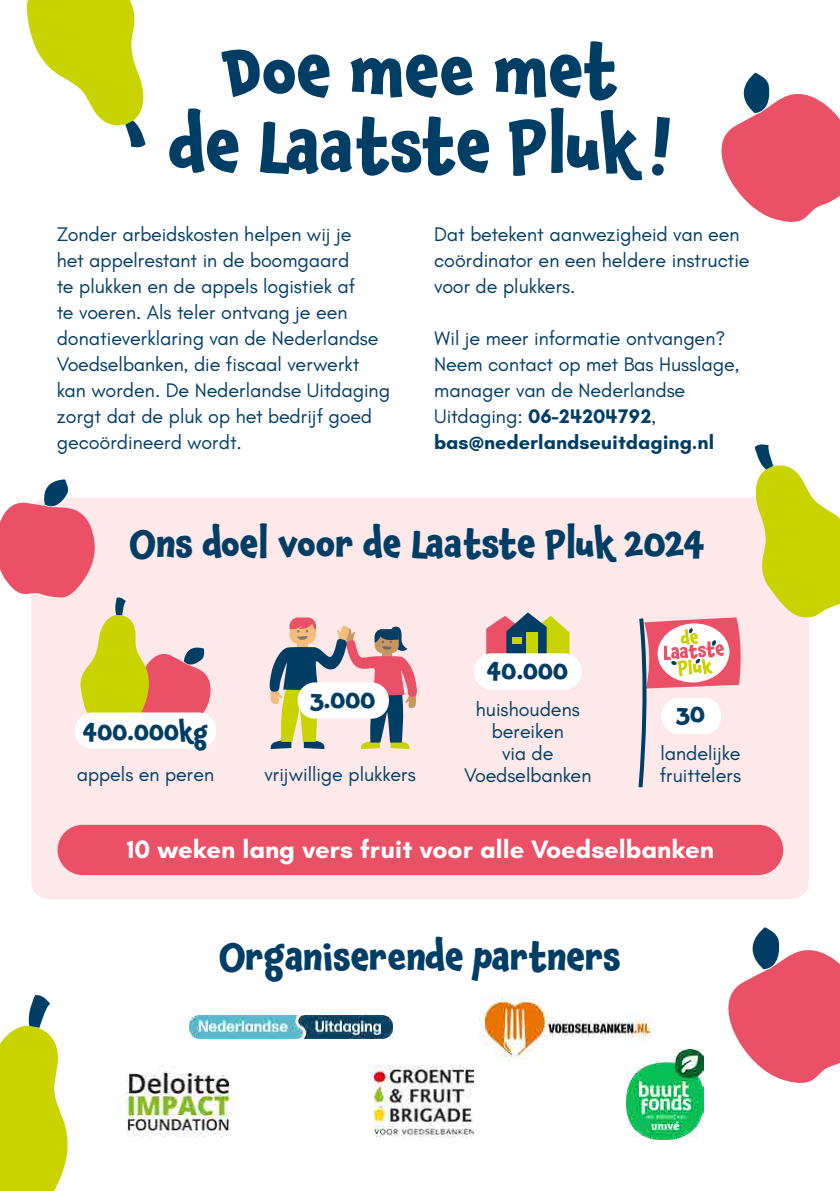
<style>
.page{position:relative;width:840px;height:1191px;background:#fff}
.page>*{position:absolute;margin:0;border:0;box-sizing:border-box;transform-origin:0 0}
.t1{font:700 67.2px/75.2px "Chaloops";color:#003e65;text-align:center}
.t2{font:700 36px "Chaloops";color:#003e65}
.t3{font:700 25.6px "Teachers";color:#fff}
.t4{font:700 24.4px "Chaloops";color:#003e65}
.t5{font:20px/26px "Teachers";color:#003e65}
.s1{font-weight:700}
</style>
<div class="page">
<div style="left:31px;top:497px;width:777px;height:402px;background:#fde9e9;border-radius:17px"></div>
<img style="left:189px;top:1015px;width:203px;height:23px">
<img style="left:479px;top:996px;width:176px;height:63px">
<img style="left:626px;top:1049px;width:77px;height:91px">
<img style="left:118px;top:1065px;width:114px;height:72px">
<img style="left:374px;top:1065px;width:99px;height:73px">
<div style="left:75px;top:712px;width:141px;height:36px;background:#fff;border-radius:17px"></div>
<div style="left:57px;top:824px;width:725px;height:51px;background:#ea5167;border-radius:25px"></div>
<svg style="left:269px;top:617px;width:148px;height:132px"></svg>
<div style="left:297px;top:682px;width:91px;height:36px;background:#fff;border-radius:17px"></div>
<svg style="left:638px;top:617px;width:103px;height:171px"></svg>
<div style="left:661px;top:698px;width:59px;height:36px;background:#fff;border-radius:17px"></div>
<svg style="left:486px;top:612px;width:83px;height:42px"></svg>
<div style="left:526px;top:632px;width:11px;height:22px;background:#c8d300"></div>
<div style="left:511px;top:637px;width:10px;height:6px;background:#c8d300"></div>
<div style="left:474px;top:653px;width:107px;height:36px;background:#fff;border-radius:17px"></div>
<svg style="left:721px;top:73px;width:118px;height:149px"></svg>
<svg style="left:0;top:479px;width:211px;height:247px"></svg>
<svg style="left:728px;top:927px;width:111px;height:156px"></svg>
<svg style="left:26px;top:0;width:119px;height:148px"></svg>
<svg style="left:754px;top:444px;width:85px;height:174px"></svg>
<svg style="left:0;top:995px;width:68px;height:196px"></svg>
<h1 class="t1" style="left:168px;top:33px;width:504px">Doe mee met<br>de Laatste Pluk !</h1>
<p class="t5" style="left:57px;top:221px;width:334px">Zonder arbeidskosten helpen wij je<br>het appelrestant in de boomgaard<br>te plukken en de appels logistiek af<br>te voeren. Als teler ontvang je een donatieverklaring van de Nederlandse Voedselbanken, die fiscaal verwerkt kan worden. De Nederlandse Uitdaging zorgt dat de pluk op het bedrijf goed gecoördineerd wordt.</p>
<p class="t5" style="left:434px;top:221px;width:317px">Dat betekent aanwezigheid van een coördinator en een heldere instructie voor de plukkers.</p>
<p class="t5" style="left:434px;top:325px;width:307px">Wil je meer informatie ontvangen?<br>Neem contact op met Bas Husslage, manager van de Nederlandse<br>Uitdaging: <span class="s1">06-24204792</span>, <span class="s1">bas@nederlandseuitdaging.nl</span></p>
<h2 class="t2" style="left:129px;top:513px;width:577px">Ons doel voor de Laatste Pluk 2024</h2>
<p class="t4" style="left:82px;top:712px;width:127px">400.000kg</p>
<p class="t5" style="left:77px;top:761px;width:139px">appels en peren</p>
<p class="t4" style="left:309px;top:679px;width:67px">3.000</p>
<p class="t5" style="left:264px;top:761px;width:153px">vrijwillige plukkers</p>
<p class="t4" style="left:486px;top:650px;width:83px">40.000</p>
<p class="t5" style="left:464px;top:698px;width:129px;line-height:22px;text-align:center">huishoudens bereiken<br>via de<br>Voedselbanken</p>
<p class="t4" style="left:675px;top:693px;width:31px">30</p>
<p class="t5" style="left:659px;top:742px;width:83px;line-height:22px">landelijke fruittelers</p>
<p class="t3" style="left:126px;top:833px;width:589px">10 weken lang vers fruit voor alle Voedselbanken</p>
<h2 class="t2" style="left:219px;top:926px;width:403px">Organiserende partners</h2>
</div>
